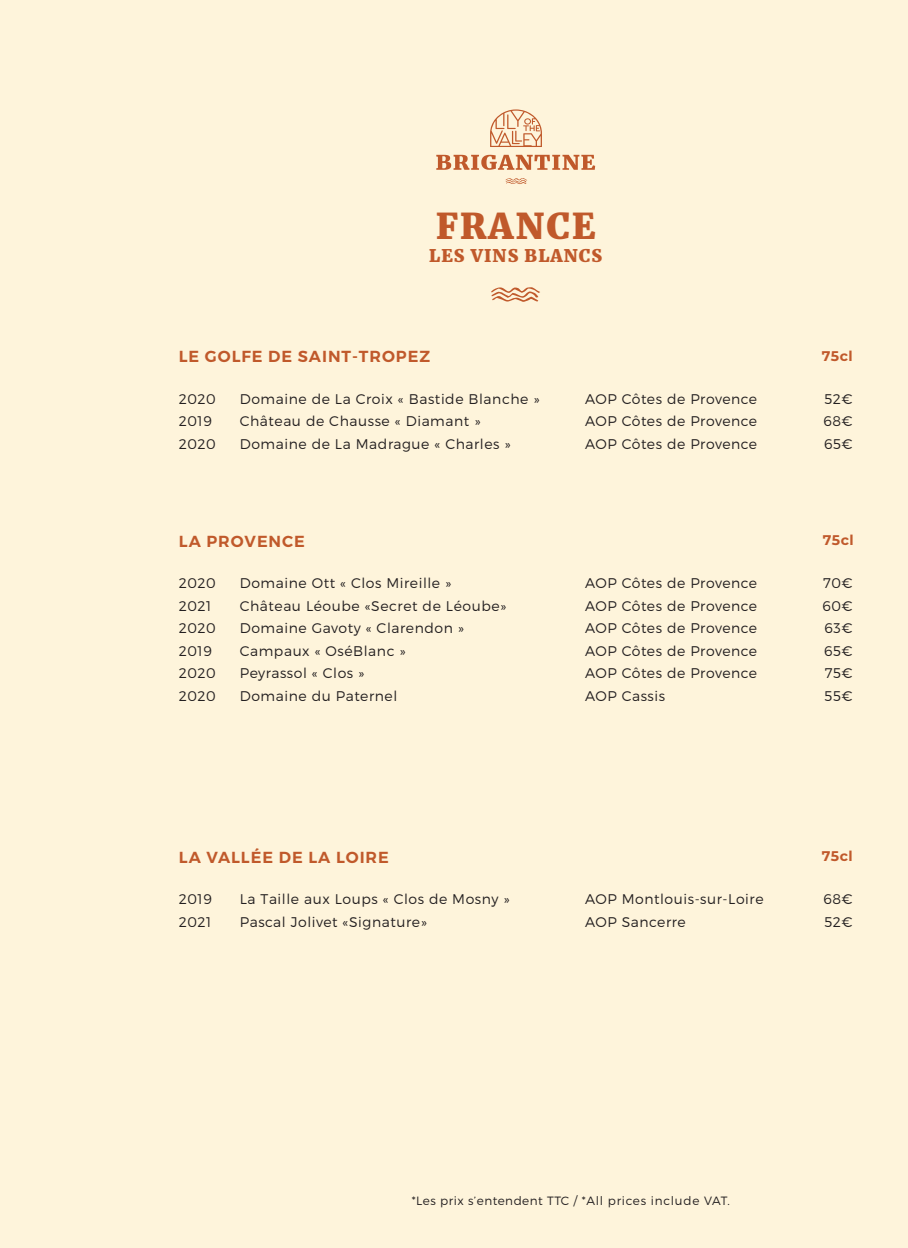
<style>
.page{position:relative;width:908px;height:1248px;background:#fff}
.page>*{position:absolute;margin:0;border:0;box-sizing:border-box;transform-origin:0 0}
.t1{font:800 35.2px "Merriweather";letter-spacing:.06em;color:#c0592b}
.t2{font:800 17.2px "Merriweather";letter-spacing:.06em;color:#c0592b}
.t3{font:600 16px "Montserrat";letter-spacing:.06em;color:#c0592b}
.t4{font:300 14px "Montserrat";letter-spacing:.04em;color:#231f20}
.t5{font:700 14px "Montserrat";letter-spacing:.035em;color:#c0592b}
.t6{font:300 12px "Montserrat";letter-spacing:.04em;color:#231f20}
</style>
<div class="page">
<div style="left:0;top:0;width:907px;height:1247px;background:#fef4db"></div>
<svg style="left:491px;top:287px;width:49px;height:15px"></svg>
<svg style="left:505px;top:178px;width:22px;height:6px"></svg>
<svg style="left:490px;top:109px;width:51px;height:38px"></svg>
<svg style="left:436px;top:155px;width:159px;height:15px"></svg>
<p class="t1" style="left:436px;top:204px;width:161px">FRANCE</p>
<p class="t2" style="left:429px;top:245px;width:174px">LES VINS BLANCS</p>
<p class="t3" style="left:179px;top:347px;width:253px">LE GOLFE DE SAINT-TROPEZ</p>
<p class="t4" style="left:240px;top:390px;width:301px">Domaine de La Croix « Bastide Blanche »</p>
<p class="t4" style="left:240px;top:413px;width:242px">Château de Chausse « Diamant »</p>
<p class="t4" style="left:240px;top:435px;width:272px">Domaine de La Madrague « Charles »</p>
<p class="t4" style="left:179px;top:390px;width:39px">2020</p>
<p class="t4" style="left:179px;top:413px;width:35px">2019</p>
<p class="t4" style="left:179px;top:435px;width:39px">2020</p>
<p class="t3" style="left:179px;top:531px;width:128px">LA PROVENCE</p>
<p class="t4" style="left:179px;top:575px;width:39px">2020</p>
<p class="t4" style="left:179px;top:597px;width:34px">2021</p>
<p class="t4" style="left:179px;top:619px;width:39px">2020</p>
<p class="t4" style="left:179px;top:642px;width:35px">2019</p>
<p class="t4" style="left:179px;top:664px;width:39px">2020</p>
<p class="t4" style="left:179px;top:687px;width:39px">2020</p>
<p class="t4" style="left:240px;top:575px;width:213px">Domaine Ott « Clos Mireille »</p>
<p class="t4" style="left:240px;top:597px;width:268px">Château Léoube «Secret de Léoube»</p>
<p class="t4" style="left:240px;top:619px;width:225px">Domaine Gavoty « Clarendon »</p>
<p class="t4" style="left:240px;top:642px;width:167px">Campaux « OséBlanc »</p>
<p class="t4" style="left:240px;top:664px;width:126px">Peyrassol « Clos »</p>
<p class="t4" style="left:240px;top:687px;width:159px">Domaine du Paternel</p>
<p class="t4" style="left:584px;top:390px;width:174px">AOP Côtes de Provence</p>
<p class="t4" style="left:584px;top:413px;width:174px">AOP Côtes de Provence</p>
<p class="t4" style="left:584px;top:435px;width:174px">AOP Côtes de Provence</p>
<p class="t4" style="left:584px;top:575px;width:174px">AOP Côtes de Provence</p>
<p class="t4" style="left:584px;top:597px;width:174px">AOP Côtes de Provence</p>
<p class="t4" style="left:584px;top:619px;width:174px">AOP Côtes de Provence</p>
<p class="t4" style="left:584px;top:642px;width:174px">AOP Côtes de Provence</p>
<p class="t4" style="left:584px;top:664px;width:174px">AOP Côtes de Provence</p>
<p class="t4" style="left:584px;top:687px;width:82px">AOP Cassis</p>
<p class="t3" style="left:179px;top:847px;width:211px">LA VALLÉE DE LA LOIRE</p>
<p class="t4" style="left:179px;top:890px;width:35px">2019</p>
<p class="t4" style="left:179px;top:913px;width:34px">2021</p>
<p class="t4" style="left:240px;top:890px;width:271px">La Taille aux Loups « Clos de Mosny »</p>
<p class="t4" style="left:240px;top:913px;width:188px">Pascal Jolivet «Signature»</p>
<p class="t4" style="left:584px;top:890px;width:180px">AOP Montlouis-sur-Loire</p>
<p class="t4" style="left:584px;top:913px;width:102px">AOP Sancerre</p>
<p class="t5" style="left:821px;top:345px;width:32px">75cl</p>
<p class="t4" style="left:824px;top:390px;width:30px">52€</p>
<p class="t4" style="left:823px;top:413px;width:31px">68€</p>
<p class="t4" style="left:823px;top:435px;width:30px">65€</p>
<p class="t5" style="left:822px;top:529px;width:32px">75cl</p>
<p class="t4" style="left:822px;top:575px;width:31px">70€</p>
<p class="t4" style="left:822px;top:597px;width:32px">60€</p>
<p class="t4" style="left:824px;top:619px;width:30px">63€</p>
<p class="t4" style="left:823px;top:642px;width:30px">65€</p>
<p class="t4" style="left:824px;top:664px;width:29px">75€</p>
<p class="t4" style="left:824px;top:687px;width:30px">55€</p>
<p class="t5" style="left:821px;top:845px;width:32px">75cl</p>
<p class="t4" style="left:823px;top:890px;width:31px">68€</p>
<p class="t4" style="left:824px;top:913px;width:30px">52€</p>
<p class="t6" style="left:411px;top:1192px;width:319px">*Les prix s’entendent TTC / *All prices include VAT.</p>
</div>
